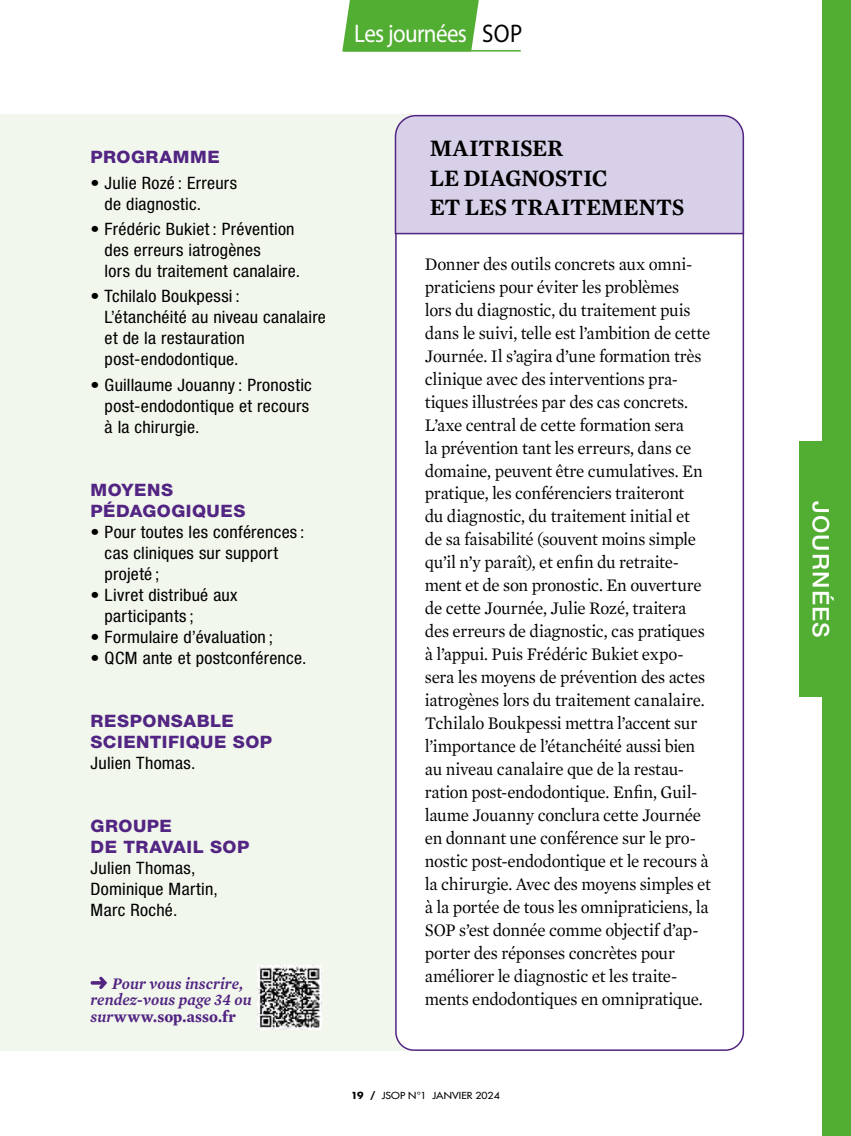
<style>
.page{position:relative;width:851px;height:1136px;background:#fff}
.page>*{position:absolute;margin:0;border:0;box-sizing:border-box;transform-origin:0 0}
.t1{font:25.5px "Myriad Pro";letter-spacing:-.03em;color:#fff;scale:.9 1}
.t2{font:600 24px/29.7px "Mercury Text G1";letter-spacing:-.01em;color:#000;scale:.95 1}
.t3{font:500 22.8px "Helvetica Neue LT Std";letter-spacing:.05em;color:#fff;scale:1.05 1}
.t4{font:18px/23px "Mercury Text G1";letter-spacing:-.015em;color:#000;scale:.95 1}
.t5{font:condensed 17.1px/21px "Helvetica Neue LT Std";letter-spacing:.015em;color:#000;scale:1.05 1}
.t6{font:800 17.1px/21px "Helvetica Neue LT Std";letter-spacing:.03em;color:#522583;scale:1.05 1}
.t7{font:italic 600 16.5px/16.5px "Mercury Text G1";color:#522583;scale:.95 1}
.t8{font:500 9.45px "Futura Std";letter-spacing:.005em;color:#000;scale:1.11 1}
.s1{color:#000}
.s2{font-weight:700;font-style:normal}
.s3{font-weight:700}
</style>
<div class="page">
<div style="left:0;top:115px;width:412px;height:935px;background:#f2f7ed"></div>
<svg style="left:91px;top:976px;width:16px;height:12px"></svg>
<img style="left:257px;top:965px;width:64px;height:64px">
<div style="left:342px;top:0;width:136px;height:51px;background:#52ae32"></div>
<hr style="left:343px;top:50px;width:177px;height:2px;background:#52ae32">
<div style="left:822px;top:0;width:28px;height:1135px;background:#52ae32"></div>
<div style="left:799px;top:441px;width:38px;height:256px;background:#52ae32"></div>
<div style="left:396px;top:184px;width:347px;height:865px;background:#fff;border-radius:18px"></div>
<svg style="left:394px;top:114px;width:350px;height:121px;background:#d5cce5"></svg>
<h1 class="t1" style="left:354px;top:17px;width:188px">Les journées <span class="s1">SOP</span></h1>
<p class="t6" style="left:91px;top:147px;width:124px">PROGRAMME</p>
<p class="t5" style="left:105px;top:172px;width:128px;text-indent:-14px">• Julie Rozé : Erreurs de diagnostic.</p>
<p class="t5" style="left:105px;top:218px;width:188px;text-indent:-14px">• Frédéric Bukiet : Prévention des erreurs iatrogènes<br>lors du traitement canalaire.</p>
<p class="t5" style="left:105px;top:285px;width:212px;text-indent:-14px">• Tchilalo Boukpessi :<br>L’étanchéité au niveau canalaire et de la restauration post-endodontique.</p>
<p class="t5" style="left:105px;top:374px;width:199px;text-indent:-14px">• Guillaume Jouanny : Pronostic post-endodontique et recours à la chirurgie.</p>
<p class="t6" style="left:91px;top:479px;width:149px">MOYENS<br>PÉDAGOGIQUES</p>
<p class="t5" style="left:105px;top:521px;width:192px;text-indent:-14px">• Pour toutes les conférences : cas cliniques sur support projeté ;</p>
<p class="t5" style="left:105px;top:584px;width:128px;text-indent:-14px">• Livret distribué aux participants ;</p>
<p class="t5" style="left:91px;top:626px;width:175px">• Formulaire d’évaluation ;</p>
<p class="t5" style="left:91px;top:647px;width:207px">• QCM ante et postconférence.</p>
<p class="t6" style="left:91px;top:710px;width:174px">RESPONSABLE<br>SCIENTIFIQUE SOP</p>
<p class="t5" style="left:91px;top:752px;width:101px">Julien Thomas.</p>
<p class="t6" style="left:91px;top:815px;width:153px">GROUPE<br>DE TRAVAIL SOP</p>
<p class="t5" style="left:91px;top:857px;width:123px">Julien Thomas,<br>Dominique Martin,<br>Marc Roché.</p>
<p class="t7" style="left:91px;top:974px;width:171px;text-indent:22px">Pour vous inscrire, rendez-vous page 34 ou sur<span class="s2">www.sop.asso.fr</span></p>
<h2 class="t2" style="left:429px;top:132px;width:270px">MAITRISER<br>LE DIAGNOSTIC<br>ET LES TRAITEMENTS</h2>
<p class="t4" style="left:425px;top:251px;width:302px">Donner des outils concrets aux omni&shy;praticiens pour éviter les problèmes<br>lors du diagnostic, du traitement puis dans le suivi, telle est l’ambition de cette Journée. Il s’agira d’une formation très clinique avec des interventions pra&shy;tiques illustrées par des cas concrets.<br>L’axe central de cette formation sera<br>la prévention tant les erreurs, dans ce domaine, peuvent être cumulatives. En pratique, les conférenciers traiteront<br>du diagnostic, du traitement initial et de sa faisabilité (souvent moins simple qu’il n’y paraît), et enfin du retraite&shy;ment et de son pronostic. En ouverture de cette Journée, Julie Rozé, traitera des erreurs de diagnostic, cas pratiques à l’appui. Puis Frédéric Bukiet expo&shy;sera les moyens de prévention des actes iatrogènes lors du traitement canalaire.<br>Tchilalo Boukpessi mettra l’accent sur l’importance de l’étanchéité aussi bien au niveau canalaire que de la restau&shy;ration post-endodontique. Enfin, Guil&shy;laume Jouanny conclura cette Journée en donnant une conférence sur le pro&shy;nostic post-endodontique et le recours à la chirurgie. Avec des moyens simples et à la portée de tous les omnipraticiens, la SOP s’est donnée comme objectif d’ap&shy;porter des réponses concrètes pour améliorer le diagnostic et les traite&shy;ments endodontiques en omnipratique.</p>
<p class="t8" style="left:351px;top:1089px;width:135px"><span class="s3">19 /</span> JSOP N°1 JANVIER 2024</p>
<p class="t3" style="left:834px;top:501px;width:131px;rotate:90deg">JOURNÉES</p>
</div>
